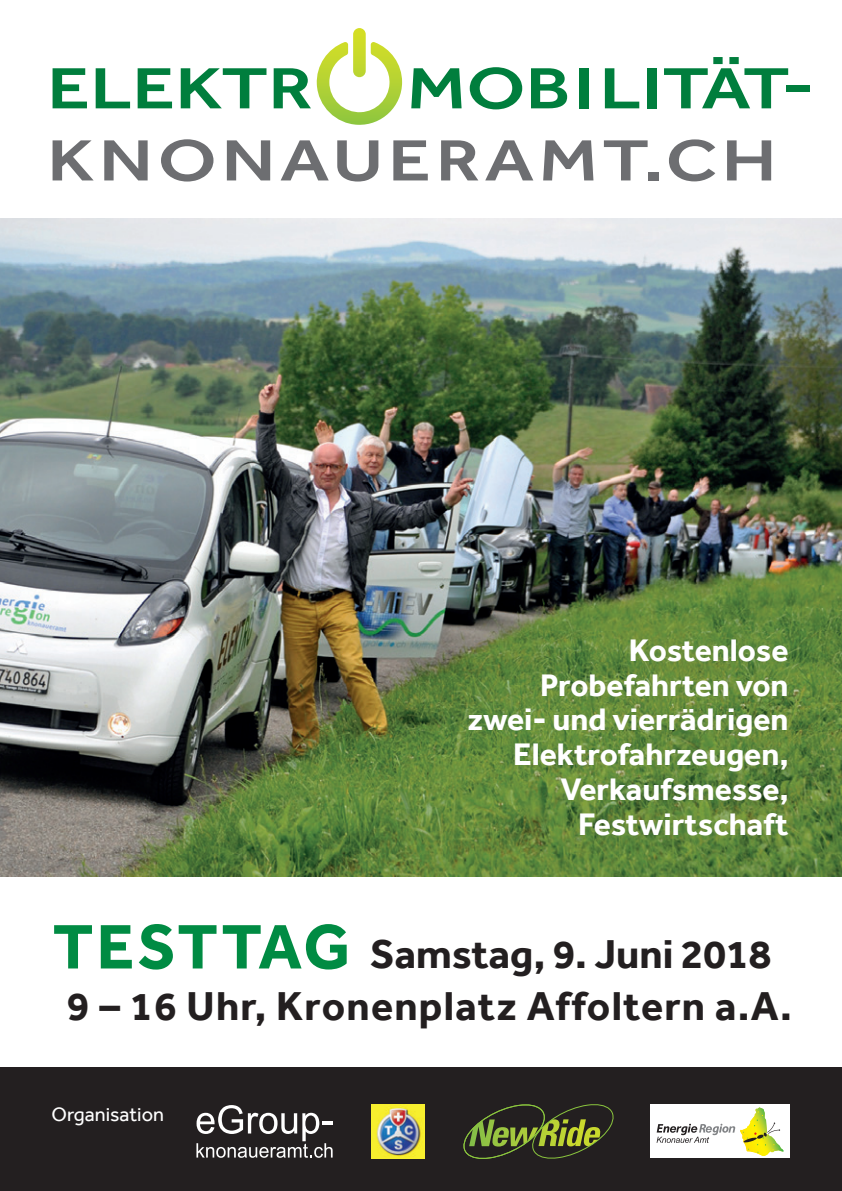
<style>
.page{position:relative;width:842px;height:1191px;background:#fff}
.page>*{position:absolute;margin:0;border:0;box-sizing:border-box;transform-origin:0 0}
.t1{font:700 41.4px/51.8px "Effra";letter-spacing:.03em;color:#231f20;text-align:center}
.t2{font:700 32px/34.8px "Effra";color:#fff;text-align:center}
.t3{font:20px "Effra";color:#fff}
.s1{font-size:64.8px;color:#008b43}
</style>
<div class="page">
<img style="left:0;top:219px;width:842px;height:657px">
<svg style="left:53px;top:68px;width:34px;height:40px"></svg>
<svg style="left:96px;top:68px;width:34px;height:40px"></svg>
<svg style="left:138px;top:68px;width:34px;height:40px"></svg>
<svg style="left:181px;top:68px;width:85px;height:40px"></svg>
<svg style="left:411px;top:68px;width:51px;height:40px"></svg>
<svg style="left:470px;top:67px;width:52px;height:42px"></svg>
<svg style="left:531px;top:68px;width:36px;height:40px"></svg>
<div style="left:579px;top:68px;width:9px;height:40px;background:#007e3d"></div>
<svg style="left:605px;top:68px;width:34px;height:40px"></svg>
<div style="left:647px;top:68px;width:10px;height:40px;background:#007e3d"></div>
<svg style="left:664px;top:57px;width:124px;height:51px"></svg>
<div style="left:786px;top:85px;width:23px;height:7px;background:#007e3d"></div>
<svg style="left:53px;top:140px;width:40px;height:40px"></svg>
<svg style="left:104px;top:140px;width:44px;height:40px"></svg>
<svg style="left:161px;top:139px;width:52px;height:42px"></svg>
<svg style="left:227px;top:140px;width:43px;height:40px"></svg>
<svg style="left:281px;top:140px;width:48px;height:40px"></svg>
<svg style="left:337px;top:140px;width:41px;height:41px"></svg>
<svg style="left:393px;top:140px;width:35px;height:40px"></svg>
<svg style="left:441px;top:140px;width:37px;height:40px"></svg>
<svg style="left:485px;top:140px;width:48px;height:40px"></svg>
<svg style="left:543px;top:140px;width:50px;height:40px"></svg>
<svg style="left:604px;top:140px;width:44px;height:40px"></svg>
<div style="left:648px;top:172px;width:11px;height:8px;background:#6d6e71"></div>
<svg style="left:669px;top:139px;width:46px;height:42px"></svg>
<svg style="left:727px;top:140px;width:44px;height:40px"></svg>
<svg style="left:274px;top:42px;width:128px;height:83px"></svg>
<svg style="left:353px;top:28px;width:13px;height:49px"></svg>
<div style="left:0;top:1067px;width:842px;height:124px;background:#231f20"></div>
<svg style="left:464px;top:1104px;width:150px;height:54px"></svg>
<img style="left:371px;top:1104px;width:53px;height:54px">
<div style="left:651px;top:1104px;width:139px;height:54px;background:#fff"></div>
<svg style="left:656px;top:1107px;width:128px;height:49px"></svg>
<svg style="left:196px;top:1105px;width:137px;height:52px"></svg>
<p class="t2" style="left:629px;top:632px;width:161px">Kostenlose</p>
<p class="t2" style="left:540px;top:667px;width:250px">Probefahrten von</p>
<p class="t2" style="left:467px;top:701px;width:323px">zwei- und vierrädrigen</p>
<p class="t2" style="left:513px;top:736px;width:277px">Elektrofahrzeugen,</p>
<p class="t2" style="left:561px;top:771px;width:229px">Verkaufsmesse,<br>Festwirtschaft</p>
<p class="t1" style="left:53px;top:928px;width:740px"><span class="s1">TESTTAG</span> Samstag, 9. Juni 2018<br>9 – 16 Uhr, Kronenplatz Affoltern a.A.</p>
<p class="t3" style="left:52px;top:1102px;width:114px">Organisation</p>
</div>
